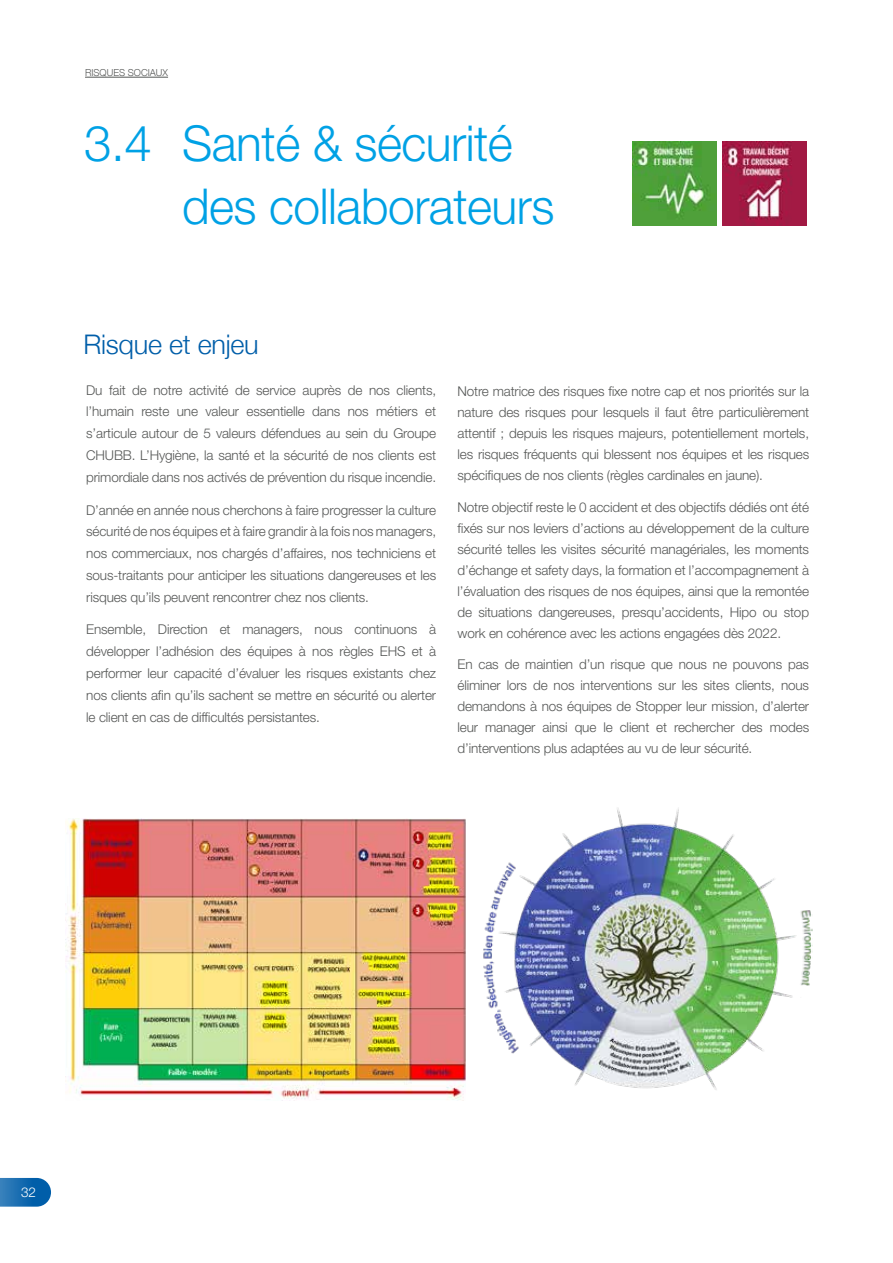
<style>
.page{position:relative;width:893px;height:1263px;background:#fff}
.page>*{position:absolute;margin:0;border:0;box-sizing:border-box;transform-origin:0 0}
.t1{font:300 49.5px/63px "Helvetica Neue LT Std";letter-spacing:-.01em;color:#00a1e5}
.t2{font:300 27px "Helvetica Neue";letter-spacing:-.01em;color:#005ea9}
.t3{font:300 13.5px/21px "Helvetica Neue LT Std";letter-spacing:-.01em;color:#555756;text-align:justify}
.t4{font:300 13.5px "Helvetica Neue LT Std";color:#fff}
.t5{font:300 9.6px "Helvetica Neue";color:#555756}
</style>
<div class="page">
<hr style="left:85px;top:77px;width:83px;height:1px;background:#555756">
<svg style="left:0;top:1178px;width:51px;height:28px"></svg>
<img style="left:633px;top:141px;width:84px;height:84px">
<img style="left:722px;top:141px;width:84px;height:84px">
<img style="left:483px;top:808px;width:330px;height:282px">
<img style="left:66px;top:819px;width:399px;height:281px">
<p class="t5" style="left:85px;top:67px;width:85px">RISQUES SOCIAUX</p>
<h1 class="t1" style="left:182px;top:111px;width:374px;text-indent:-98px">3.4 Santé &amp; sécurité des collaborateurs</h1>
<h2 class="t2" style="left:83px;top:328px;width:177px">Risque et enjeu</h2>
<p class="t3" style="left:86px;top:379px;width:351px;line-height:21.9px">Du fait de notre activité de service auprès de nos clients, l’humain reste une valeur essentielle dans nos métiers et s’articule autour de 5 valeurs défendues au sein du Groupe CHUBB. L’Hygiène, la santé et la sécurité de nos clients est primordiale dans nos activés de prévention du risque incendie.</p>
<p class="t3" style="left:86px;top:498px;width:351px;line-height:21.9px">D’année en année nous cherchons à faire progresser la culture sécurité de nos équipes et à faire grandir à la fois nos managers, nos commerciaux, nos chargés d’affaires, nos techniciens et sous-traitants pour anticiper les situations dangereuses et les risques qu’ils peuvent rencontrer chez nos clients.</p>
<p class="t3" style="left:86px;top:618px;width:351px;line-height:21.9px">Ensemble, Direction et managers, nous continuons à développer l’adhésion des équipes à nos règles EHS et à performer leur capacité d’évaluer les risques existants chez nos clients afin qu’ils sachent se mettre en sécurité ou alerter le client en cas de difficultés persistantes.</p>
<p class="t3" style="left:457px;top:380px;width:353px">Notre matrice des risques fixe notre cap et nos priorités sur la nature des risques pour lesquels il faut être particulièrement attentif ; depuis les risques majeurs, potentiellement mortels, les risques fréquents qui blessent nos équipes et les risques spécifiques de nos clients (règles cardinales en jaune).</p>
<p class="t3" style="left:457px;top:496px;width:353px">Notre objectif reste le 0 accident et des objectifs dédiés ont été fixés sur nos leviers d’actions au développement de la culture sécurité telles les visites sécurité managériales, les moments d’échange et safety days, la formation et l’accompagnement à l’évaluation des risques de nos équipes, ainsi que la remontée de situations dangereuses, presqu’accidents, Hipo ou stop work en cohérence avec les actions engagées dès 2022.</p>
<p class="t3" style="left:457px;top:654px;width:353px">En cas de maintien d’un risque que nous ne pouvons pas éliminer lors de nos interventions sur les sites clients, nous demandons à nos équipes de Stopper leur mission, d’alerter leur manager ainsi que le client et rechercher des modes d’interventions plus adaptées au vu de leur sécurité.</p>
<p class="t4" style="left:21px;top:1184px;width:16px">32</p>
</div>
